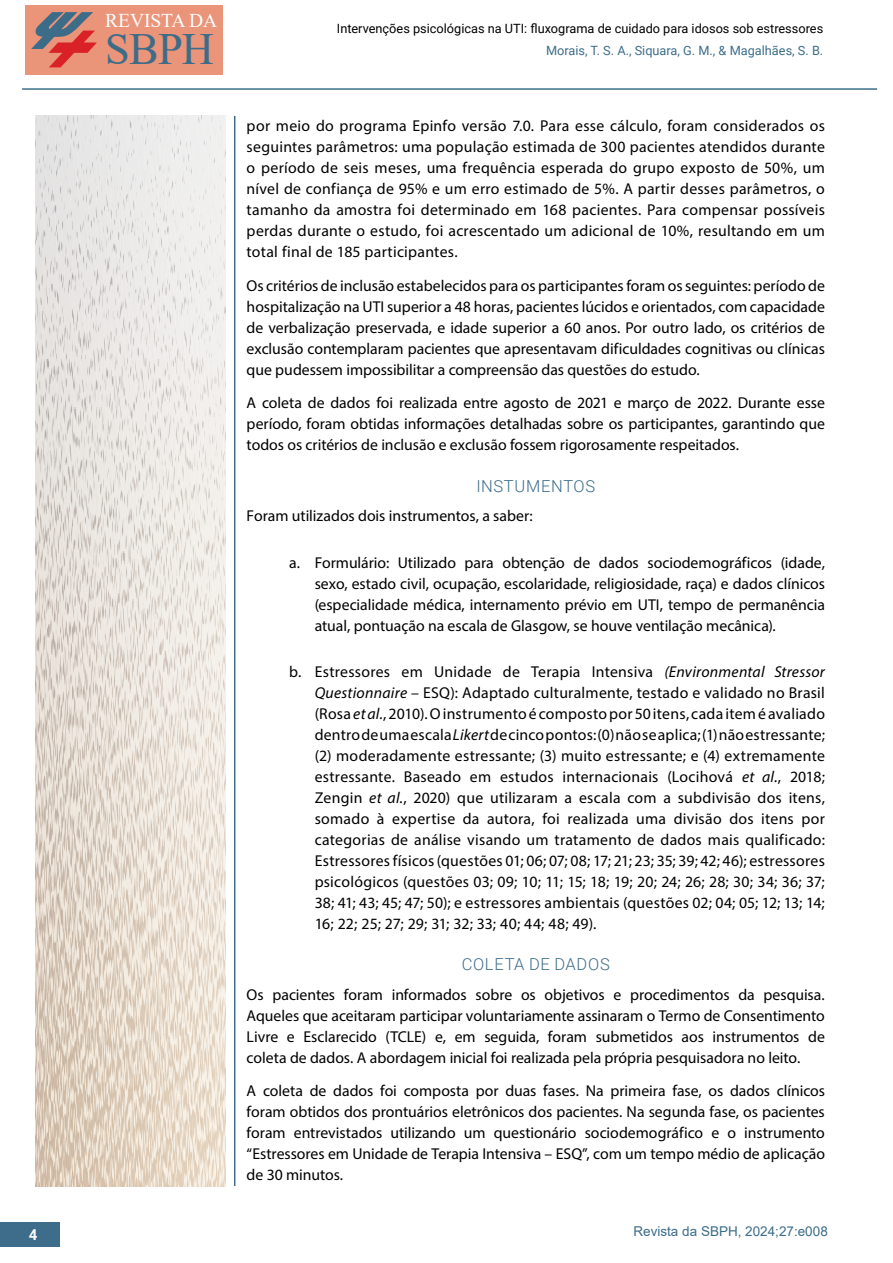
<style>
.page{position:relative;width:893px;height:1263px;background:#fff}
.page>*{position:absolute;margin:0;border:0;box-sizing:border-box;transform-origin:0 0}
.t1{font:44.55px "Times New Roman";color:#3d6c89}
.t2{font:19.5px "Times New Roman";letter-spacing:-.005em;color:#fff}
.t3{font:300 16.5px "Roboto";letter-spacing:.04em;color:#3d6d8a}
.t4{font:15.75px/21px "Myriad Pro";color:#000;text-align:justify}
.t5{font:700 15px "Roboto";color:#fff}
.t6{font:13.5px "Arial";color:#3d6d8a}
.t7{font:12.75px "Roboto";color:#000}
.t8{font:12.75px "Roboto";color:#3d6d8a}
.s1{font-style:italic}
</style>
<div class="page">
<hr style="left:234px;top:116px;width:1px;height:1070px;background:#3c6d8a">
<div style="left:26px;top:6px;width:197px;height:69px;background:#ea947a"></div>
<svg style="left:31px;top:12px;width:66px;height:55px"></svg>
<div style="left:0;top:1222px;width:59px;height:25px;background:#3d6d8a"></div>
<hr style="left:22px;top:88px;width:855px;height:2px;background:#3c6d8a">
<img style="left:35px;top:116px;width:191px;height:1070px">
<p class="t2" style="left:105px;top:6px;width:114px">REVISTA DA</p>
<h1 class="t1" style="left:105px;top:18px;width:110px">SBPH</h1>
<p class="t7" style="left:337px;top:19px;width:488px">Intervenções psicológicas na UTI: fluxograma de cuidado para idosos sob estressores</p>
<p class="t8" style="left:546px;top:41px;width:279px">Morais, T. S. A., Siquara, G. M., &amp; Magalhães, S. B.</p>
<p class="t4" style="left:247px;top:115px;width:580px">por meio do programa Epinfo versão 7.0. Para esse cálculo, foram considerados os seguintes parâmetros: uma população estimada de 300 pacientes atendidos durante o período de seis meses, uma frequência esperada do grupo exposto de 50%, um nível de confiança de 95% e um erro estimado de 5%. A partir desses parâmetros, o tamanho da amostra foi determinado em 168 pacientes. Para compensar possíveis perdas durante o estudo, foi acrescentado um adicional de 10%, resultando em um total final de 185 participantes.</p>
<p class="t4" style="left:247px;top:275px;width:580px">Os critérios de inclusão estabelecidos para os participantes foram os seguintes: período de hospitalização na UTI superior a 48 horas, pacientes lúcidos e orientados, com capacidade de verbalização preservada, e idade superior a 60 anos. Por outro lado, os critérios de exclusão contemplaram pacientes que apresentavam dificuldades cognitivas ou clínicas que pudessem impossibilitar a compreensão das questões do estudo.</p>
<p class="t4" style="left:247px;top:392px;width:580px">A coleta de dados foi realizada entre agosto de 2021 e março de 2022. Durante esse período, foram obtidas informações detalhadas sobre os participantes, garantindo que todos os critérios de inclusão e exclusão fossem rigorosamente respeitados.</p>
<p class="t3" style="left:476px;top:474px;width:120px">INSTUMENTOS</p>
<p class="t4" style="left:247px;top:505px;width:287px">Foram utilizados dois instrumentos, a saber:</p>
<p class="t4" style="left:315px;top:551px;width:512px;text-indent:-26px">a. Formulário: Utilizado para obtenção de dados sociodemográficos (idade, sexo, estado civil, ocupação, escolaridade, religiosidade, raça) e dados clínicos (especialidade médica, internamento prévio em UTI, tempo de permanência atual, pontuação na escala de Glasgow, se houve ventilação mecânica).</p>
<p class="t4" style="left:315px;top:661px;width:512px;text-indent:-25px">b. Estressores em Unidade de Terapia Intensiva <span class="s1">(Environmental Stressor Questionnaire</span> – ESQ): Adaptado culturalmente, testado e validado no Brasil (Rosa <span class="s1">et al.</span>, 2010). O instrumento é composto por 50 itens, cada item é avaliado dentro de uma escala <span class="s1">Likert</span> de cinco pontos: (0) não se aplica; (1) não estressante; (2) moderadamente estressante; (3) muito estressante; e (4) extremamente estressante. Baseado em estudos internacionais (Locihová <span class="s1">et al.</span>, 2018; Zengin <span class="s1">et al.</span>, 2020) que utilizaram a escala com a subdivisão dos itens, somado à expertise da autora, foi realizada uma divisão dos itens por categorias de análise visando um tratamento de dados mais qualificado:<br>Estressores físicos (questões 01; 06; 07; 08; 17; 21; 23; 35; 39; 42; 46); estressores psicológicos (questões 03; 09; 10; 11; 15; 18; 19; 20; 24; 26; 28; 30; 34; 36; 37; 38; 41; 43; 45; 47; 50); e estressores ambientais (questões 02; 04; 05; 12; 13; 14; 16; 22; 25; 27; 29; 31; 32; 33; 40; 44; 48; 49).</p>
<p class="t3" style="left:462px;top:953px;width:149px">COLETA DE DADOS</p>
<p class="t4" style="left:247px;top:984px;width:580px">Os pacientes foram informados sobre os objetivos e procedimentos da pesquisa.<br>Aqueles que aceitaram participar voluntariamente assinaram o Termo de Consentimento Livre e Esclarecido (TCLE) e, em seguida, foram submetidos aos instrumentos de coleta de dados. A abordagem inicial foi realizada pela própria pesquisadora no leito.</p>
<p class="t4" style="left:247px;top:1080px;width:580px">A coleta de dados foi composta por duas fases. Na primeira fase, os dados clínicos foram obtidos dos prontuários eletrônicos dos pacientes. Na segunda fase, os pacientes foram entrevistados utilizando um questionário sociodemográfico e o instrumento “Estressores em Unidade de Terapia Intensiva – ESQ”, com um tempo médio de aplicação de 30 minutos.</p>
<p class="t5" style="left:29px;top:1224px;width:10px">4</p>
<p class="t6" style="left:633px;top:1222px;width:196px">Revista da SBPH, 2024;27:e008</p>
</div>
